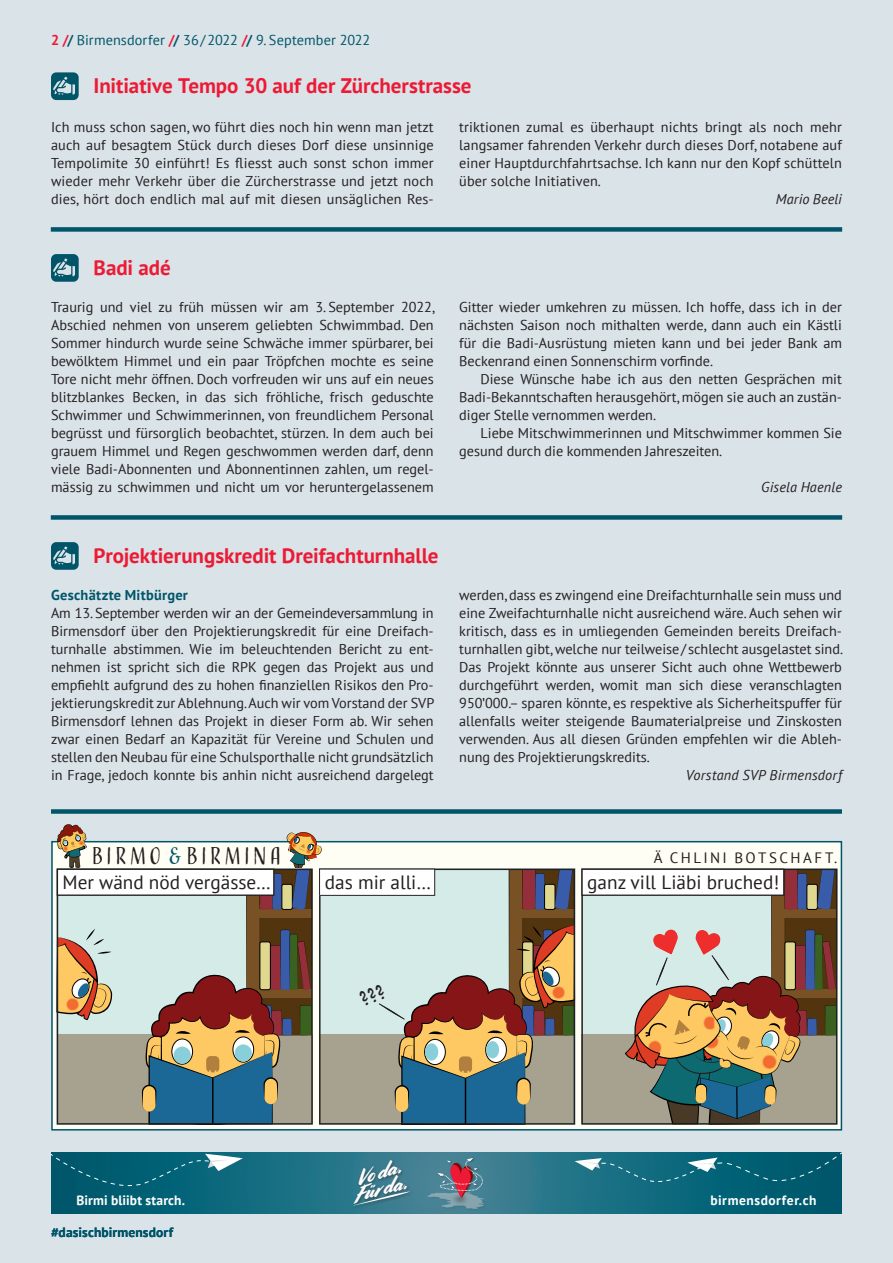
<style>
.page{position:relative;width:893px;height:1263px;background:#dae3e8}
.page>*{position:absolute;margin:0;border:0;box-sizing:border-box;transform-origin:0 0}
.t1{font:22.5px "Adorn Condensed Sans";letter-spacing:.14em;color:#231f20}
.t2{font:italic 21.45px "Cortado";color:#fefdfd}
.t3{font:700 21px "PT Sans";letter-spacing:-.005em;color:#ed1a35}
.t4{font:19.2px "PT Sans";color:#231f20}
.t5{font:15px "PT Sans";letter-spacing:.16em;color:#231f20}
.t6{font:14.25px/18px "PT Sans";color:#231f20;text-align:justify}
.t7{font:italic 14.25px "PT Sans";letter-spacing:.01em;color:#231f20}
.t8{font:14.25px "PT Sans";letter-spacing:.005em;color:#005569}
.t9{font:700 14.25px "PT Sans";letter-spacing:.02em;color:#005569}
.t10{font:700 13.5px "PT Sans";letter-spacing:.01em;color:#005569}
.t11{font:700 13.5px "PT Sans";letter-spacing:.02em;color:#fff}
.t12{font:700 13.5px "PT Sans";letter-spacing:.04em;color:#fff}
.s1{font-weight:700;color:#ed1a35}
.s2{font-weight:700}
.s3{font-family:"Bebas Neue Pro";font-weight:700}
.s4{color:#005569}
</style>
<div class="page">
<svg style="left:51px;top:72px;width:28px;height:28px"></svg>
<svg style="left:51px;top:254px;width:28px;height:28px"></svg>
<svg style="left:51px;top:542px;width:28px;height:28px"></svg>
<div style="left:51px;top:227px;width:791px;height:5px;background:#005569"></div>
<div style="left:51px;top:515px;width:791px;height:5px;background:#005569"></div>
<div style="left:51px;top:809px;width:791px;height:5px;background:#005569"></div>
<div style="left:51px;top:841px;width:791px;height:289px;background:#fffef4;border:2px solid #005569"></div>
<img style="left:575px;top:933px;width:1px;height:118px">
<svg style="left:581px;top:868px;width:256px;height:257px"></svg>
<svg style="left:51px;top:1152px;width:791px;height:61px"></svg>
<div style="left:352px;top:1158px;width:61px;height:51px;background:#231f20;opacity:.5"></div>
<svg style="left:353px;top:1191px;width:57px;height:14px"></svg>
<svg style="left:51px;top:1153px;width:192px;height:39px"></svg>
<svg style="left:575px;top:1152px;width:267px;height:34px"></svg>
<div style="left:427px;top:1157px;width:59px;height:54px;background:#438093"></div>
<svg style="left:427px;top:1158px;width:57px;height:51px"></svg>
<svg style="left:56px;top:824px;width:519px;height:301px"></svg>
<p class="t8" style="left:51px;top:31px;width:321px"><span class="s1">2 /</span><span class="s2">/</span> Birmensdorfer <span class="s1">/</span><span class="s2">/</span> 36/2022 <span class="s1">/</span><span class="s2">/</span> 9. September 2022</p>
<h3 class="t3" style="left:94px;top:72px;width:379px">Initiative Tempo 30 auf der Zürcherstrasse</h3>
<p class="t6" style="left:51px;top:117px;width:384px">Ich muss schon sagen, wo führt dies noch hin wenn man jetzt auch auf besagtem Stück durch dieses Dorf diese unsinnige Tempolimite 30 einführt! Es fliesst auch sonst schon immer wieder mehr Verkehr über die Zürcherstrasse und jetzt noch dies, hört doch endlich mal auf mit diesen unsäglichen Res-</p>
<p class="t6" style="left:459px;top:117px;width:384px">triktionen zumal es überhaupt nichts bringt als noch mehr langsamer fahrenden Verkehr durch dieses Dorf, notabene auf einer Hauptdurchfahrtsachse. Ich kann nur den Kopf schütteln über solche Initiativen.</p>
<p class="t7" style="left:776px;top:190px;width:67px">Mario Beeli</p>
<h3 class="t3" style="left:94px;top:254px;width:79px">Badi adé</h3>
<p class="t6" style="left:51px;top:297px;width:385px">Traurig und viel zu früh müssen wir am 3. September 2022, Abschied nehmen von unserem geliebten Schwimmbad. Den Sommer hindurch wurde seine Schwäche immer spürbarer, bei bewölktem Himmel und ein paar Tröpfchen mochte es seine Tore nicht mehr öffnen. Doch vorfreuden wir uns auf ein neues blitzblankes Becken, in das sich fröhliche, frisch geduschte Schwimmer und Schwimmerinnen, von freundlichem Personal begrüsst und fürsorglich beobachtet, stürzen. In dem auch bei grauem Himmel und Regen geschwommen werden darf, denn viele Badi-Abonnenten und Abonnentinnen zahlen, um regel&shy;mässig zu schwimmen und nicht um vor heruntergelassenem</p>
<p class="t6" style="left:459px;top:297px;width:384px">Gitter wieder umkehren zu müssen. Ich hoffe, dass ich in der nächsten Saison noch mithalten werde, dann auch ein Kästli für die Badi-Ausrüstung mieten kann und bei jeder Bank am Beckenrand einen Sonnenschirm vorfinde.</p>
<p class="t6" style="left:459px;top:369px;width:384px;text-indent:21px">Diese Wünsche habe ich aus den netten Gesprächen mit Badi-Bekanntschaften herausgehört, mögen sie auch an zustän&shy;diger Stelle vernommen werden.</p>
<p class="t6" style="left:459px;top:423px;width:384px;text-indent:21px">Liebe Mitschwimmerinnen und Mitschwimmer kommen Sie gesund durch die kommenden Jahreszeiten.</p>
<p class="t7" style="left:761px;top:478px;width:82px">Gisela Haenle</p>
<h3 class="t3" style="left:94px;top:542px;width:346px">Projektierungskredit Dreifachturnhalle</h3>
<p class="t9" style="left:51px;top:585px;width:138px">Geschätzte Mitbürger</p>
<p class="t6" style="left:51px;top:603px;width:385px;text-align:left">Am 13. September werden wir an der Gemeindeversammlung in Birmensdorf über den Projektierungskredit für eine Dreifach&shy;turnhalle abstimmen. Wie im beleuchtenden Bericht zu ent&shy;nehmen ist spricht sich die RPK gegen das Projekt aus und empfiehlt aufgrund des zu hohen finanziellen Risikos den Pro&shy;jektierungskredit zur Ablehnung. Auch wir vom Vorstand der SVP Birmensdorf lehnen das Projekt in dieser Form ab. Wir sehen zwar einen Bedarf an Kapazität für Vereine und Schulen und stellen den Neubau für eine Schulsporthalle nicht grundsätzlich in Frage, jedoch konnte bis anhin nicht ausreichend dargelegt</p>
<p class="t6" style="left:459px;top:585px;width:385px">werden, dass es zwingend eine Dreifachturnhalle sein muss und eine Zweifachturnhalle nicht ausreichend wäre. Auch sehen wir kritisch, dass es in umliegenden Gemeinden bereits Dreifach&shy;turnhallen gibt, welche nur teilweise/ schlecht ausgelastet sind.<br>Das Projekt könnte aus unserer Sicht auch ohne Wettbewerb durchgeführt werden, womit man sich diese veranschlagten 950<span class="s3">'</span>000.– sparen könnte, es respektive als Sicherheitspuffer für allenfalls weiter steigende Baumaterialpreise und Zinskosten verwenden. Aus all diesen Gründen empfehlen wir die Ableh&shy;nung des Projektierungskredits.</p>
<p class="t7" style="left:686px;top:766px;width:157px">Vorstand SVP Birmensdorf</p>
<h1 class="t1" style="left:92px;top:842px;width:191px">BIRMO <span class="s4">&amp;</span> BIRMINA</h1>
<h3 class="t4" style="left:63px;top:869px;width:210px">Mer wänd nöd vergässe…</h3>
<h3 class="t4" style="left:325px;top:869px;width:108px">das mir alli…</h3>
<h3 class="t4" style="left:587px;top:869px;width:194px">ganz vill Liäbi bruched!</h3>
<p class="t5" style="left:654px;top:848px;width:185px">Ä CHLINI BOTSCHAFT.</p>
<p class="t11" style="left:77px;top:1191px;width:110px">Birmi bliibt starch.</p>
<p class="t10" style="left:51px;top:1224px;width:124px">#dasischbirmensdorf</p>
<h2 class="t2" style="left:352px;top:1166px;width:50px;rotate:-15deg">Vo da.</h2>
<h2 class="t2" style="left:351px;top:1183px;width:57px;rotate:-15deg">Für da.</h2>
<p class="t12" style="left:710px;top:1191px;width:107px">birmensdorfer.ch</p>
</div>
